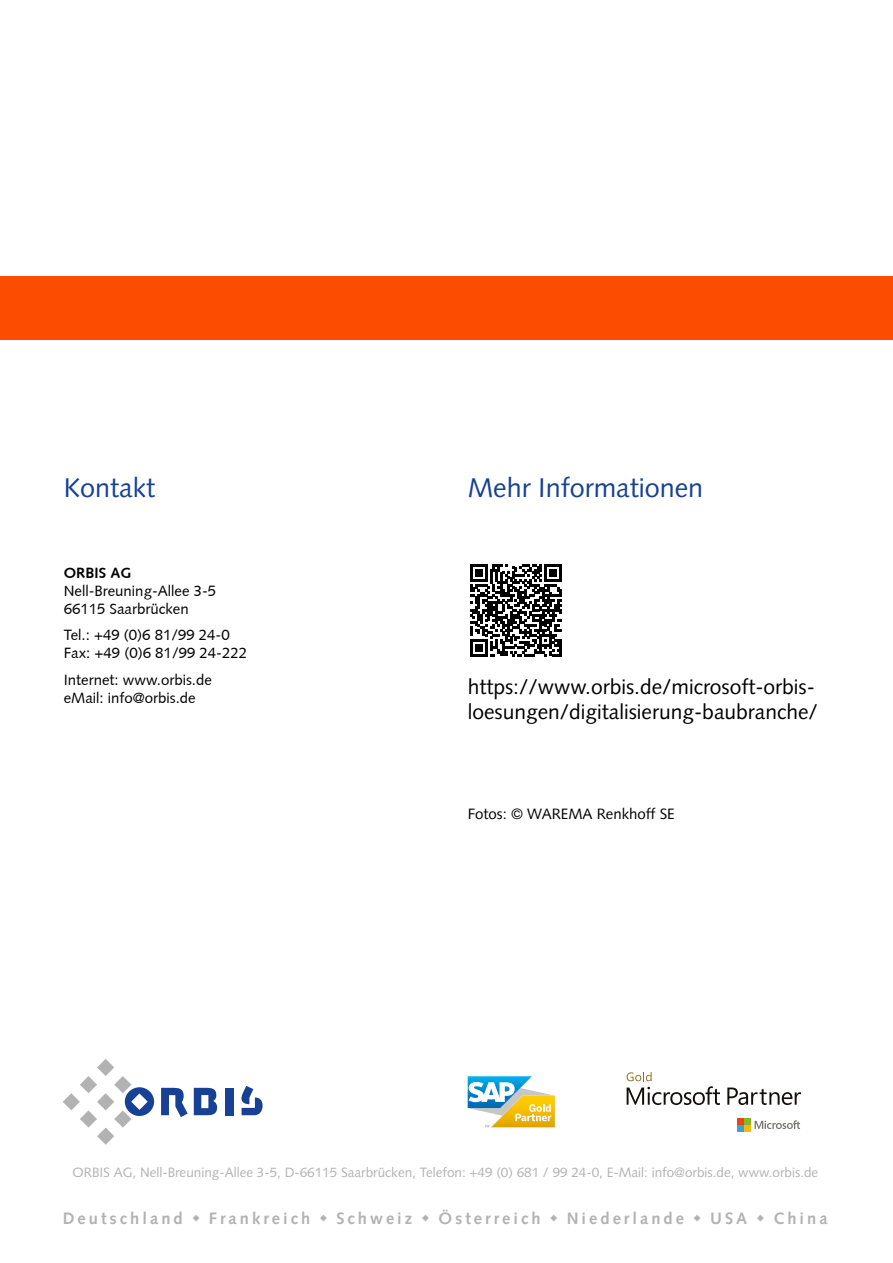
<style>
.page{position:relative;width:893px;height:1263px;background:#fff}
.page>*{position:absolute;margin:0;border:0;box-sizing:border-box;transform-origin:0 0}
.t1{font:27px "Syntax LT Std";color:#164194}
.t2{font:21px/25.2px "Syntax LT Std";color:#000}
.t3{font:700 16.5px "Syntax LT Std";letter-spacing:.185em;color:#b3b2b2}
.t4{font:15px/18px "Syntax";color:#000}
.t5{font:15px "Syntax LT Std";color:#000}
.t6{font:700 15px "Syntax";color:#000}
.t7{font:13.5px "Syntax LT Std";color:#b3b2b2}
</style>
<div class="page">
<div style="left:0;top:276px;width:893px;height:64px;background:#fc4c02"></div>
<svg style="left:727px;top:1087px;width:74px;height:18px"></svg>
<svg style="left:737px;top:1118px;width:63px;height:13px"></svg>
<svg style="left:627px;top:1072px;width:93px;height:33px"></svg>
<svg style="left:468px;top:1076px;width:87px;height:51px"></svg>
<svg style="left:194px;top:1088px;width:23px;height:28px"></svg>
<div style="left:225px;top:1088px;width:8px;height:27px;background:#164194"></div>
<svg style="left:161px;top:1088px;width:27px;height:29px"></svg>
<svg style="left:63px;top:1059px;width:91px;height:86px"></svg>
<svg style="left:241px;top:1086px;width:22px;height:29px"></svg>
<svg style="left:470px;top:564px;width:92px;height:92px"></svg>
<h1 class="t1" style="left:64px;top:471px;width:93px">Kontakt</h1>
<h1 class="t1" style="left:468px;top:471px;width:237px">Mehr Informationen</h1>
<p class="t6" style="left:64px;top:564px;width:69px">ORBIS AG</p>
<p class="t4" style="left:64px;top:582px;width:154px">Nell-Breuning-Allee 3-5<br>66115 Saarbrücken</p>
<p class="t4" style="left:64px;top:626px;width:185px">Tel.: +49 (0)6 81/99 24-0<br>Fax: +49 (0)6 81/99 24-222</p>
<p class="t4" style="left:64px;top:671px;width:150px">Internet: www.orbis.de eMail: info@orbis.de</p>
<h2 class="t2" style="left:468px;top:674px;width:352px">https://www.orbis.de/microsoft-orbis&shy;loesungen/digitalisierung-baubranche/</h2>
<p class="t5" style="left:468px;top:805px;width:209px">Fotos: © WAREMA Renkhoff SE</p>
<p class="t7" style="left:73px;top:1165px;width:747px">ORBIS AG, Nell-Breuning-Allee 3-5, D-66115 Saarbrücken, Telefon: +49 (0) 681 / 99 24-0, E-Mail: info@orbis.de, www.orbis.de</p>
<p class="t3" style="left:63px;top:1209px;width:122px">Deutschland</p>
<p class="t3" style="left:209px;top:1209px;width:103px">Frankreich</p>
<p class="t3" style="left:336px;top:1209px;width:77px">Schweiz</p>
<p class="t3" style="left:438px;top:1209px;width:104px">Österreich</p>
<p class="t3" style="left:567px;top:1209px;width:119px">Niederlande</p>
<p class="t3" style="left:710px;top:1209px;width:39px">USA</p>
<p class="t3" style="left:773px;top:1209px;width:56px">China</p>
</div>
